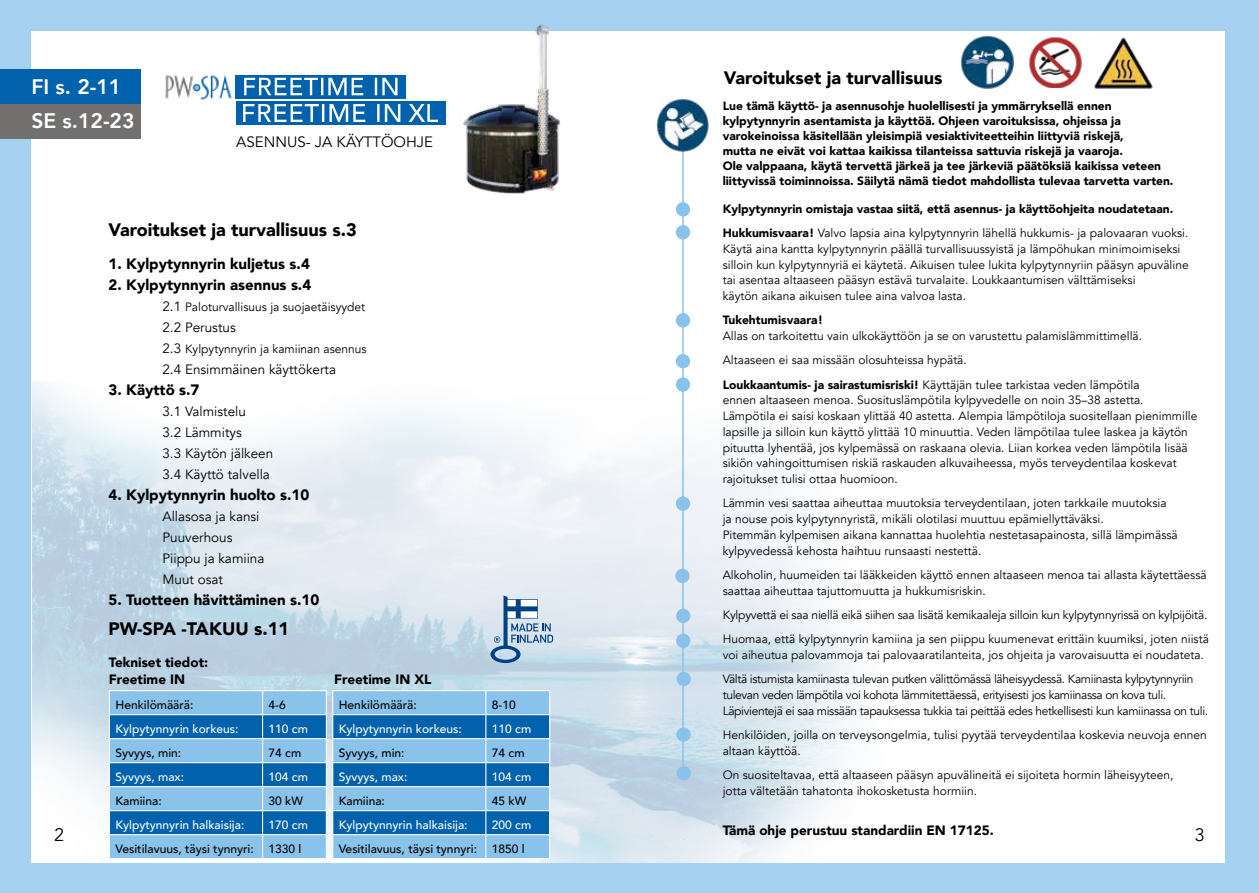
<style>
.page{position:relative;width:1259px;height:893px;background:#a6d1f0}
.page>*{position:absolute;margin:0;border:0;box-sizing:border-box;transform-origin:0 0}
.t1{font:800 21px/34.5px "Avenir";color:#fff}
.t2{font:900 18px "Avenir";color:#000}
.t3{font:18px "Avenir";color:#000}
.t4{font:900 15px "Avenir";color:#000}
.t5{font:15px "Avenir";color:#000}
.t6{font:13.5px/21px "Avenir";color:#000}
.t7{font:900 13.5px/16.5px "Avenir";color:#000}
.t8{font:12px/15.8px "Avenir";color:#000}
.t9{font:900 12px/15px "Avenir";color:#000}
.t10{font:12px/24.3px "Avenir";letter-spacing:-.03em;color:#000}
.t11{font:12px/24.3px "Avenir";letter-spacing:-.02em;color:#000}
.t12{font:500 12px "Avenir";color:#000}
.t13{font:500 12px "Avenir";color:#fff}
.s1{font-weight:400}
.s2{font-weight:900}
.s3{font-size:13.5px}
</style>
<div class="page">
<div style="left:32px;top:31px;width:1193px;height:832px;background:#fff"></div>
<img style="left:32px;top:355px;width:819px;height:508px">
<hr style="left:109px;top:690px;width:153px;height:1px;background:#fff">
<hr style="left:262px;top:690px;width:65px;height:1px;background:#fff">
<hr style="left:682px;top:133px;width:2px;height:646px;background:#89c2eb">
<div style="left:676px;top:202px;width:14px;height:14px;background:#89c2eb;border-radius:50%"></div>
<div style="left:676px;top:225px;width:14px;height:14px;background:#89c2eb;border-radius:50%"></div>
<div style="left:676px;top:313px;width:14px;height:14px;background:#89c2eb;border-radius:50%"></div>
<div style="left:676px;top:354px;width:14px;height:14px;background:#89c2eb;border-radius:50%"></div>
<div style="left:676px;top:377px;width:14px;height:15px;background:#89c2eb;border-radius:50%"></div>
<div style="left:676px;top:496px;width:14px;height:15px;background:#89c2eb;border-radius:50%"></div>
<div style="left:675px;top:569px;width:14px;height:14px;background:#89c2eb;border-radius:50%"></div>
<div style="left:676px;top:609px;width:14px;height:14px;background:#89c2eb;border-radius:50%"></div>
<div style="left:676px;top:634px;width:14px;height:14px;background:#89c2eb;border-radius:50%"></div>
<img style="left:961px;top:35px;width:52px;height:54px">
<img style="left:1094px;top:37px;width:59px;height:52px">
<img style="left:1029px;top:37px;width:52px;height:51px">
<img style="left:656px;top:98px;width:53px;height:54px">
<div style="left:676px;top:672px;width:15px;height:14px;background:#89c2eb;border-radius:50%"></div>
<div style="left:676px;top:727px;width:14px;height:15px;background:#89c2eb;border-radius:50%"></div>
<img style="left:445px;top:24px;width:116px;height:170px">
<svg style="left:490px;top:595px;width:63px;height:68px;background:#a7bfd6"></svg>
<div style="left:676px;top:766px;width:15px;height:14px;background:#89c2eb;border-radius:50%"></div>
<img style="left:165px;top:75px;width:71px;height:25px">
<svg style="left:236px;top:75px;width:170px;height:23px"></svg>
<svg style="left:244px;top:78px;width:153px;height:17px"></svg>
<div style="left:236px;top:101px;width:209px;height:24px;background:#0061ad"></div>
<svg style="left:243px;top:104px;width:157px;height:18px"></svg>
<svg style="left:408px;top:104px;width:30px;height:18px"></svg>
<hr style="left:332px;top:690px;width:154px;height:1px;background:#fff">
<hr style="left:486px;top:690px;width:64px;height:1px;background:#fff">
<svg style="left:109px;top:691px;width:441px;height:168px;background:#5da1d4"></svg>
<hr style="left:332px;top:858px;width:154px;height:1px;background:#fff">
<hr style="left:486px;top:858px;width:64px;height:1px;background:#fff">
<div style="left:0;top:70px;width:140px;height:34px;background:#0061ad"></div>
<div style="left:0;top:104px;width:140px;height:35px;background:#71706f"></div>
<h1 class="t1" style="left:31px;top:69px;width:104px">FI s. 2-11<br>SE s.12-23</h1>
<p class="t5" style="left:236px;top:133px;width:198px">ASENNUS- JA KÄYTTÖOHJE</p>
<h2 class="t2" style="left:724px;top:63px;width:220px">Varoitukset ja turvallisuus</h2>
<p class="t9" style="left:723px;top:98px;width:452px">Lue tämä käyttö- ja asennusohje huolellisesti ja ymmärryksellä ennen kylpytynnyrin asentamista ja käyttöä. Ohjeen varoituksissa, ohjeissa ja varokeinoissa käsitellään yleisimpiä vesiaktiviteetteihin liittyviä riskejä,<br>mutta ne eivät voi kattaa kaikissa tilanteissa sattuvia riskejä ja vaaroja.<br>Ole valppaana, käytä tervettä järkeä ja tee järkeviä päätöksiä kaikissa veteen liittyvissä toiminnoissa. Säilytä nämä tiedot mahdollista tulevaa tarvetta varten.</p>
<p class="t9" style="left:723px;top:196px;width:467px;line-height:24.3px">Kylpytynnyrin omistaja vastaa siitä, että asennus- ja käyttöohjeita noudatetaan.<br>Hukkumisvaara! <span class="s1">Valvo lapsia aina kylpytynnyrin lähellä hukkumis- ja palovaaran vuoksi.</span></p>
<p class="t8" style="left:723px;top:241px;width:467px">Käytä aina kantta kylpytynnyrin päällä turvallisuussyistä ja lämpöhukan minimoimiseksi silloin kun kylpytynnyriä ei käytetä. Aikuisen tulee lukita kylpytynnyriin pääsyn apuväline tai asentaa altaaseen pääsyn estävä turvalaite. Loukkaantumisen välttämiseksi<br>käytön aikana aikuisen tulee aina valvoa lasta.</p>
<p class="t9" style="left:723px;top:312px;width:102px">Tukehtumisvaara!</p>
<p class="t8" style="left:723px;top:324px;width:421px;line-height:24.3px">Allas on tarkoitettu vain ulkokäyttöön ja se on varustettu palamislämmittimellä.<br>Altaaseen ei saa missään olosuhteissa hypätä.<br><span class="s2">Loukkaantumis- ja sairastumisriski!</span> Käyttäjän tulee tarkistaa veden lämpötila</p>
<p class="t8" style="left:723px;top:393px;width:476px">ennen altaaseen menoa. Suosituslämpötila kylpyvedelle on noin 35–38 astetta.<br>Lämpötila ei saisi koskaan ylittää 40 astetta. Alempia lämpötiloja suositellaan pienimmille lapsille ja silloin kun käyttö ylittää 10 minuuttia. Veden lämpötilaa tulee laskea ja käytön pituutta lyhentää, jos kylpemässä on raskaana olevia. Liian korkea veden lämpötila lisää sikiön vahingoittumisen riskiä raskauden alkuvaiheessa, myös terveydentilaa koskevat rajoitukset tulisi ottaa huomioon.</p>
<p class="t8" style="left:723px;top:496px;width:456px">Lämmin vesi saattaa aiheuttaa muutoksia terveydentilaan, joten tarkkaile muutoksia ja nouse pois kylpytynnyristä, mikäli olotilasi muuttuu epämiellyttäväksi.<br>Pitemmän kylpemisen aikana kannattaa huolehtia nestetasapainosta, sillä lämpimässä kylpyvedessä kehosta haihtuu runsaasti nestettä.</p>
<p class="t8" style="left:723px;top:567px;width:485px">Alkoholin, huumeiden tai lääkkeiden käyttö ennen altaaseen menoa tai allasta käytettäessä saattaa aiheuttaa tajuttomuutta ja hukkumisriskin.</p>
<p class="t11" style="left:723px;top:603px;width:487px">Kylpyvettä ei saa niellä eikä siihen saa lisätä kemikaaleja silloin kun kylpytynnyrissä on kylpijöitä.<br>Huomaa, että kylpytynnyrin kamiina ja sen piippu kuumenevat erittäin kuumiksi, joten niistä</p>
<p class="t10" style="left:723px;top:643px;width:483px">voi aiheutua palovammoja tai palovaaratilanteita, jos ohjeita ja varovaisuutta ei noudateta.<br>Vältä istumista kamiinasta tulevan putken välittömässä läheisyydessä. Kamiinasta kylpytynnyriin</p>
<p class="t10" style="left:723px;top:687px;width:487px;line-height:15.8px">tulevan veden lämpötila voi kohota lämmitettäessä, erityisesti jos kamiinassa on kova tuli.<br>Läpivientejä ei saa missään tapauksessa tukkia tai peittää edes hetkellisesti kun kamiinassa on tuli.</p>
<p class="t8" style="left:723px;top:727px;width:485px">Henkilöiden, joilla on terveysongelmia, tulisi pyytää terveydentilaa koskevia neuvoja ennen altaan käyttöä.</p>
<p class="t8" style="left:723px;top:767px;width:452px">On suositeltavaa, että altaaseen pääsyn apuvälineitä ei sijoiteta hormin läheisyyteen, jotta vältetään tahatonta ihokosketusta hormiin.</p>
<h2 class="t2" style="left:108px;top:214px;width:250px">Varoitukset ja turvallisuus s.3</h2>
<p class="t4" style="left:108px;top:251px;width:203px">1. Kylpytynnyrin kuljetus s.4</p>
<p class="t4" style="left:108px;top:272px;width:204px">2. Kylpytynnyrin asennus s.4</p>
<p class="t8" style="left:162px;top:299px;width:204px"><span class="s3">2.1</span> Paloturvallisuus ja suojaetäisyydet</p>
<p class="t6" style="left:162px;top:317px;width:75px">2.2 Perustus</p>
<p class="t8" style="left:162px;top:341px;width:206px"><span class="s3">2.3</span> Kylpytynnyrin ja kamiinan asennus</p>
<p class="t6" style="left:162px;top:359px;width:175px">2.4 Ensimmäinen käyttökerta</p>
<p class="t4" style="left:108px;top:377px;width:93px">3. Käyttö s.7</p>
<p class="t6" style="left:162px;top:401px;width:112px">3.1 Valmistelu<br>3.2 Lämmitys<br>3.3 Käytön jälkeen<br>3.4 Käyttö talvella</p>
<p class="t4" style="left:108px;top:482px;width:202px">4. Kylpytynnyrin huolto s.10</p>
<p class="t6" style="left:162px;top:506px;width:103px">Allasosa ja kansi<br>Puuverhous<br>Piippu ja kamiina<br>Muut osat</p>
<p class="t4" style="left:108px;top:587px;width:212px">5. Tuotteen hävittäminen s.10</p>
<h2 class="t2" style="left:108px;top:613px;width:182px">PW-SPA -TAKUU s.11</h2>
<p class="t7" style="left:109px;top:654px;width:101px">Tekniset tiedot:<br>Freetime IN</p>
<p class="t7" style="left:334px;top:671px;width:99px">Freetime IN XL</p>
<p class="t12" style="left:115px;top:694px;width:80px">Henkilömäärä:</p>
<p class="t12" style="left:268px;top:694px;width:19px">4-6</p>
<p class="t13" style="left:115px;top:718px;width:125px">Kylpytynnyrin korkeus:</p>
<p class="t13" style="left:268px;top:718px;width:41px">110 cm</p>
<p class="t12" style="left:115px;top:742px;width:67px">Syvyys, min:</p>
<p class="t12" style="left:268px;top:742px;width:34px">74 cm</p>
<p class="t13" style="left:115px;top:766px;width:70px">Syvyys, max:</p>
<p class="t13" style="left:268px;top:766px;width:41px">104 cm</p>
<p class="t12" style="left:115px;top:790px;width:48px">Kamiina:</p>
<p class="t12" style="left:268px;top:790px;width:36px">30 kW</p>
<p class="t13" style="left:115px;top:814px;width:130px">Kylpytynnyrin halkaisija:</p>
<p class="t13" style="left:268px;top:814px;width:41px">170 cm</p>
<p class="t12" style="left:115px;top:838px;width:187px">Vesitilavuus, täysi tynnyri: 1330 l</p>
<p class="t12" style="left:339px;top:694px;width:80px">Henkilömäärä:</p>
<p class="t12" style="left:492px;top:694px;width:25px">8-10</p>
<p class="t13" style="left:339px;top:718px;width:125px">Kylpytynnyrin korkeus:</p>
<p class="t13" style="left:492px;top:718px;width:41px">110 cm</p>
<p class="t12" style="left:339px;top:742px;width:67px">Syvyys, min:</p>
<p class="t12" style="left:492px;top:742px;width:34px">74 cm</p>
<p class="t13" style="left:339px;top:766px;width:70px">Syvyys, max:</p>
<p class="t13" style="left:492px;top:766px;width:41px">104 cm</p>
<p class="t12" style="left:339px;top:790px;width:48px">Kamiina:</p>
<p class="t12" style="left:492px;top:790px;width:36px">45 kW</p>
<p class="t13" style="left:339px;top:814px;width:130px">Kylpytynnyrin halkaisija:</p>
<p class="t13" style="left:492px;top:814px;width:41px">200 cm</p>
<p class="t12" style="left:339px;top:838px;width:187px">Vesitilavuus, täysi tynnyri: 1850 l</p>
<p class="t7" style="left:723px;top:822px;width:273px">Tämä ohje perustuu standardiin EN 17125.</p>
<h2 class="t3" style="left:54px;top:824px;width:12px">2</h2>
<h2 class="t3" style="left:1194px;top:824px;width:12px">3</h2>
</div>
